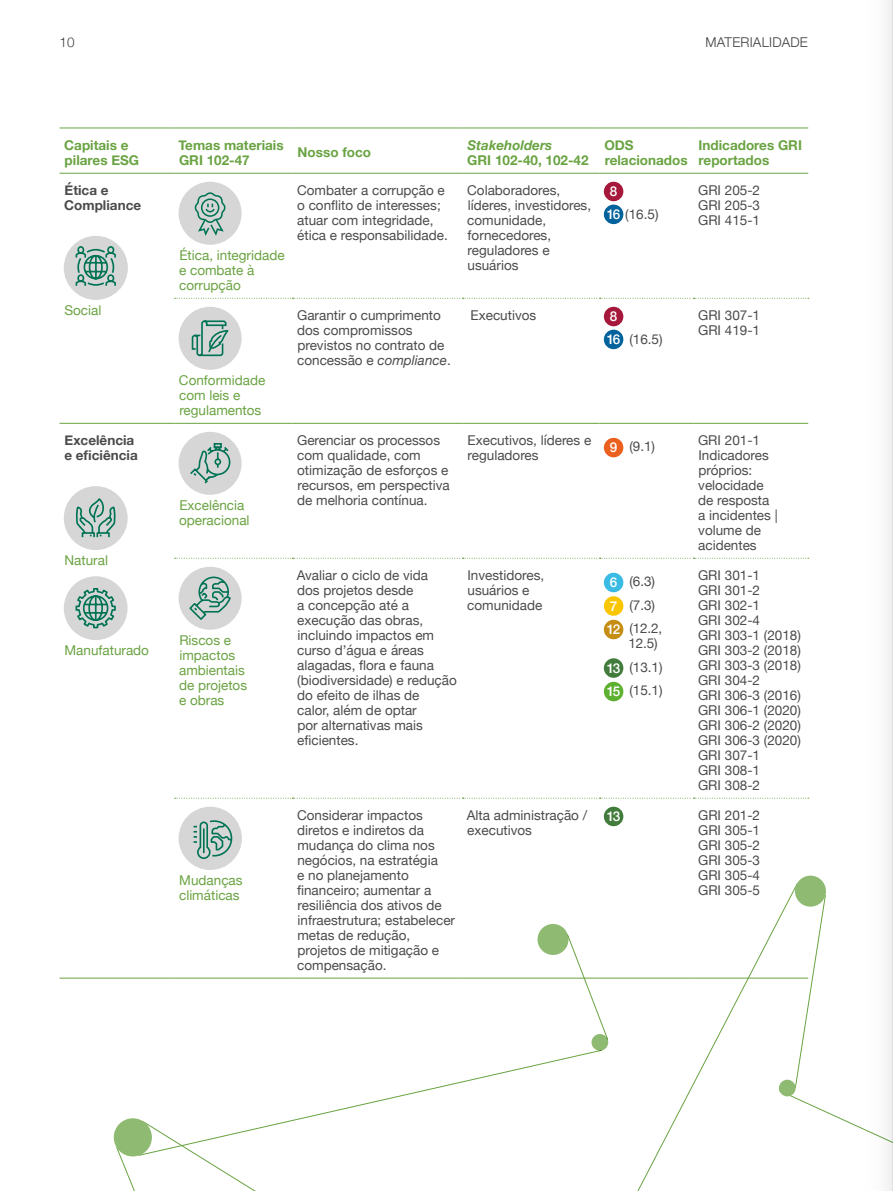
<style>
.page{position:relative;width:893px;height:1191px;background:#fff}
.page>*{position:absolute;margin:0;border:0;box-sizing:border-box;transform-origin:0 0}
.t1{font:13.5px/15px "Helvetica Neue";color:#4b4b4d}
.t2{font:13.5px/15px "Helvetica Neue";color:#6aa342}
.t3{font:700 13.5px/15px "Helvetica Neue";color:#6aa342}
.t4{font:700 13.5px/15px "Helvetica Neue";color:#4b4b4d}
.t5{font:300 13.5px "Helvetica Neue";color:#404040}
.t6{font:italic 700 13.5px "Helvetica Neue";color:#6aa342}
.t7{font:500 13.5px "Helvetica Neue";color:#fff}
.s1{font-weight:500;color:#fff}
.s2{font-style:italic}
</style>
<div class="page">
<hr style="left:60px;top:128px;width:114px;height:1px;background:#6aa342">
<hr style="left:174px;top:128px;width:118px;height:1px;background:#6aa342">
<hr style="left:292px;top:128px;width:171px;height:1px;background:#6aa342">
<hr style="left:463px;top:128px;width:137px;height:1px;background:#6aa342">
<hr style="left:600px;top:128px;width:93px;height:1px;background:#6aa342">
<hr style="left:693px;top:128px;width:115px;height:1px;background:#6aa342">
<hr style="left:60px;top:173px;width:114px;height:1px;background:#6aa342">
<hr style="left:174px;top:173px;width:118px;height:1px;background:#6aa342">
<hr style="left:292px;top:173px;width:171px;height:1px;background:#6aa342">
<hr style="left:463px;top:173px;width:137px;height:1px;background:#6aa342">
<hr style="left:600px;top:173px;width:93px;height:1px;background:#6aa342">
<hr style="left:693px;top:173px;width:115px;height:1px;background:#6aa342">
<svg style="left:175px;top:298px;width:634px;height:1px"></svg>
<hr style="left:174px;top:423px;width:118px;height:1px;background:#6aa342">
<hr style="left:292px;top:423px;width:171px;height:1px;background:#6aa342">
<hr style="left:463px;top:423px;width:137px;height:1px;background:#6aa342">
<hr style="left:600px;top:423px;width:93px;height:1px;background:#6aa342">
<hr style="left:693px;top:423px;width:115px;height:1px;background:#6aa342">
<svg style="left:175px;top:558px;width:634px;height:1px"></svg>
<hr style="left:60px;top:423px;width:114px;height:1px;background:#6aa342">
<hr style="left:60px;top:977px;width:114px;height:1px;background:#6aa342">
<hr style="left:174px;top:977px;width:118px;height:1px;background:#6aa342">
<hr style="left:292px;top:977px;width:171px;height:1px;background:#6aa342">
<hr style="left:463px;top:977px;width:137px;height:1px;background:#6aa342">
<svg style="left:175px;top:798px;width:634px;height:1px"></svg>
<div style="left:64px;top:236px;width:64px;height:64px;background:#d6d6d6;border-radius:50%"></div>
<svg style="left:75px;top:246px;width:41px;height:40px"></svg>
<div style="left:179px;top:182px;width:63px;height:63px;background:#d6d6d6;border-radius:50%"></div>
<svg style="left:194px;top:192px;width:32px;height:44px"></svg>
<div style="left:604px;top:182px;width:19px;height:19px;background:#a6183b;border-radius:50%"></div>
<div style="left:604px;top:205px;width:19px;height:19px;background:#02629b;border-radius:50%"></div>
<div style="left:179px;top:307px;width:63px;height:63px;background:#d6d6d6;border-radius:50%"></div>
<svg style="left:191px;top:320px;width:38px;height:37px"></svg>
<div style="left:604px;top:307px;width:19px;height:19px;background:#a6183b;border-radius:50%"></div>
<div style="left:604px;top:330px;width:19px;height:19px;background:#02629b;border-radius:50%"></div>
<div style="left:64px;top:486px;width:64px;height:64px;background:#d6d6d6;border-radius:50%"></div>
<svg style="left:76px;top:498px;width:40px;height:40px"></svg>
<div style="left:64px;top:576px;width:64px;height:64px;background:#d6d6d6;border-radius:50%"></div>
<svg style="left:75px;top:588px;width:41px;height:41px"></svg>
<div style="left:179px;top:432px;width:63px;height:63px;background:#d6d6d6;border-radius:50%"></div>
<svg style="left:190px;top:443px;width:41px;height:41px"></svg>
<div style="left:604px;top:438px;width:19px;height:19px;background:#eb601f;border-radius:50%"></div>
<div style="left:179px;top:567px;width:63px;height:63px;background:#d6d6d6;border-radius:50%"></div>
<svg style="left:189px;top:576px;width:42px;height:44px"></svg>
<div style="left:604px;top:573px;width:19px;height:19px;background:#3abbe3;border-radius:50%"></div>
<div style="left:604px;top:596px;width:19px;height:20px;background:#fac600;border-radius:50%"></div>
<div style="left:604px;top:620px;width:19px;height:19px;background:#c58d13;border-radius:50%"></div>
<div style="left:604px;top:658px;width:19px;height:20px;background:#427c3c;border-radius:50%"></div>
<div style="left:604px;top:682px;width:19px;height:19px;background:#5eb130;border-radius:50%"></div>
<div style="left:179px;top:806px;width:63px;height:64px;background:#d6d6d6;border-radius:50%"></div>
<svg style="left:193px;top:820px;width:41px;height:40px"></svg>
<div style="left:604px;top:806px;width:19px;height:20px;background:#427c3c;border-radius:50%"></div>
<div style="left:537px;top:924px;width:31px;height:31px;background:#8fba71;border-radius:50%"></div>
<svg style="left:594px;top:883px;width:203px;height:308px"></svg>
<svg style="left:567px;top:934px;width:41px;height:105px"></svg>
<svg style="left:140px;top:1049px;width:462px;height:106px"></svg>
<svg style="left:779px;top:894px;width:60px;height:280px"></svg>
<svg style="left:116px;top:1120px;width:163px;height:71px"></svg>
<div style="left:591px;top:1034px;width:17px;height:16px;background:#8fba71;border-radius:50%"></div>
<div style="left:779px;top:1079px;width:17px;height:17px;background:#8fba71;border-radius:50%"></div>
<div style="left:795px;top:875px;width:31px;height:31px;background:#8fba71;border-radius:50%"></div>
<div style="left:114px;top:1118px;width:38px;height:38px;background:#8fba71;border-radius:50%"></div>
<hr style="left:892px;top:0;width:1px;height:1191px;background:#000">
<p class="t5" style="left:60px;top:31px;width:17px">10</p>
<p class="t5" style="left:706px;top:31px;width:9px">MATERIALIDADE</p>
<p class="t3" style="left:64px;top:138px;width:76px">Capitais e pilares ESG</p>
<p class="t3" style="left:179px;top:138px;width:107px">Temas materiais<br>GRI 102-47</p>
<p class="t3" style="left:298px;top:145px;width:75px">Nosso foco</p>
<p class="t6" style="left:467px;top:134px;width:86px">Stakeholders</p>
<p class="t3" style="left:467px;top:153px;width:123px">GRI 102‑40, 102‑42</p>
<p class="t3" style="left:604px;top:138px;width:85px">ODS relacionados</p>
<p class="t3" style="left:698px;top:138px;width:105px">Indicadores GRI reportados</p>
<p class="t4" style="left:64px;top:183px;width:78px">Ética e<br>Compliance</p>
<p class="t2" style="left:64px;top:303px;width:38px">Social</p>
<p class="t4" style="left:64px;top:433px;width:75px">Excelência e eficiência</p>
<p class="t2" style="left:65px;top:553px;width:45px">Natural</p>
<p class="t2" style="left:64px;top:643px;width:86px">Manufaturado</p>
<p class="t2" style="left:179px;top:248px;width:107px">Ética, integridade e combate à corrupção</p>
<p class="t2" style="left:179px;top:373px;width:88px">Conformidade com leis e regulamentos</p>
<p class="t2" style="left:179px;top:498px;width:72px">Excelência operacional</p>
<p class="t2" style="left:179px;top:633px;width:70px">Riscos e impactos ambientais de projetos e obras</p>
<p class="t2" style="left:179px;top:873px;width:65px">Mudanças climáticas</p>
<p class="t1" style="left:297px;top:183px;width:152px">Combater a corrupção e o conflito de interesses; atuar com integridade, ética e responsabilidade.</p>
<p class="t1" style="left:467px;top:183px;width:125px">Colaboradores, líderes, investidores, comunidade, fornecedores, reguladores e usuários</p>
<p class="t1" style="left:607px;top:180px;width:53px;line-height:23.1px"><span class="s1">8<br>16</span> (16.5)</p>
<p class="t1" style="left:698px;top:183px;width:64px;text-align:justify">GRI 205-2<br>GRI 205-3<br>GRI 415-1</p>
<p class="t1" style="left:297px;top:308px;width:155px">Garantir o cumprimento dos compromissos previstos no contrato de concessão e <span class="s2">compliance</span>.</p>
<p class="t1" style="left:471px;top:308px;width:67px">Executivos</p>
<p class="t1" style="left:607px;top:306px;width:57px;line-height:23.1px"><span class="s1">8<br>16</span> (16.5)</p>
<p class="t1" style="left:698px;top:308px;width:64px">GRI 307-1<br>GRI 419-1</p>
<p class="t1" style="left:297px;top:433px;width:154px">Gerenciar os processos com qualidade, com otimização de esforços e recursos, em perspectiva de melhoria contínua.</p>
<p class="t1" style="left:468px;top:433px;width:125px">Executivos, líderes e reguladores</p>
<p class="t1" style="left:610px;top:440px;width:47px"><span class="s1">9</span> (9.1)</p>
<p class="t1" style="left:698px;top:433px;width:81px">GRI 201-1<br>Indicadores próprios: velocidade de resposta a incidentes | volume de acidentes</p>
<p class="t1" style="left:297px;top:568px;width:162px">Avaliar o ciclo de vida<br>dos projetos desde<br>a concepção até a execução das obras, incluindo impactos em curso d’água e áreas alagadas, flora e fauna (biodiversidade) e redução do efeito de ilhas de<br>calor, além de optar<br>por alternativas mais eficientes.</p>
<p class="t1" style="left:467px;top:568px;width:78px">Investidores, usuários e comunidade</p>
<p class="t1" style="left:607px;top:570px;width:57px;line-height:23.5px"><span class="s1">6</span> (6.3)<br><span class="s1">7</span> (7.3)<br><span class="s1">12</span> (12.2,</p>
<p class="t1" style="left:607px;top:632px;width:57px;line-height:23.5px;text-indent:22px">12.5)<br><span class="s1">13</span> (13.1)<br><span class="s1">15</span> (15.1)</p>
<p class="t1" style="left:698px;top:568px;width:104px">GRI 301-1<br>GRI 301-2<br>GRI 302-1<br>GRI 302-4<br>GRI 303-1 (2018)<br>GRI 303-2 (2018)<br>GRI 303-3 (2018)<br>GRI 304-2<br>GRI 306-3 (2016)<br>GRI 306-1 (2020)<br>GRI 306-2 (2020)<br>GRI 306-3 (2020)<br>GRI 307-1<br>GRI 308-1<br>GRI 308-2</p>
<p class="t1" style="left:297px;top:808px;width:159px">Considerar impactos diretos e indiretos da mudança do clima nos negócios, na estratégia<br>e no planejamento financeiro; aumentar a resiliência dos ativos de infraestrutura; estabelecer metas de redução, projetos de mitigação e compensação.</p>
<p class="t1" style="left:467px;top:808px;width:122px">Alta administração / executivos</p>
<p class="t7" style="left:607px;top:805px;width:15px">13</p>
<p class="t1" style="left:698px;top:808px;width:64px;text-align:justify">GRI 201-2<br>GRI 305-1<br>GRI 305-2<br>GRI 305-3<br>GRI 305-4<br>GRI 305-5</p>
</div>
